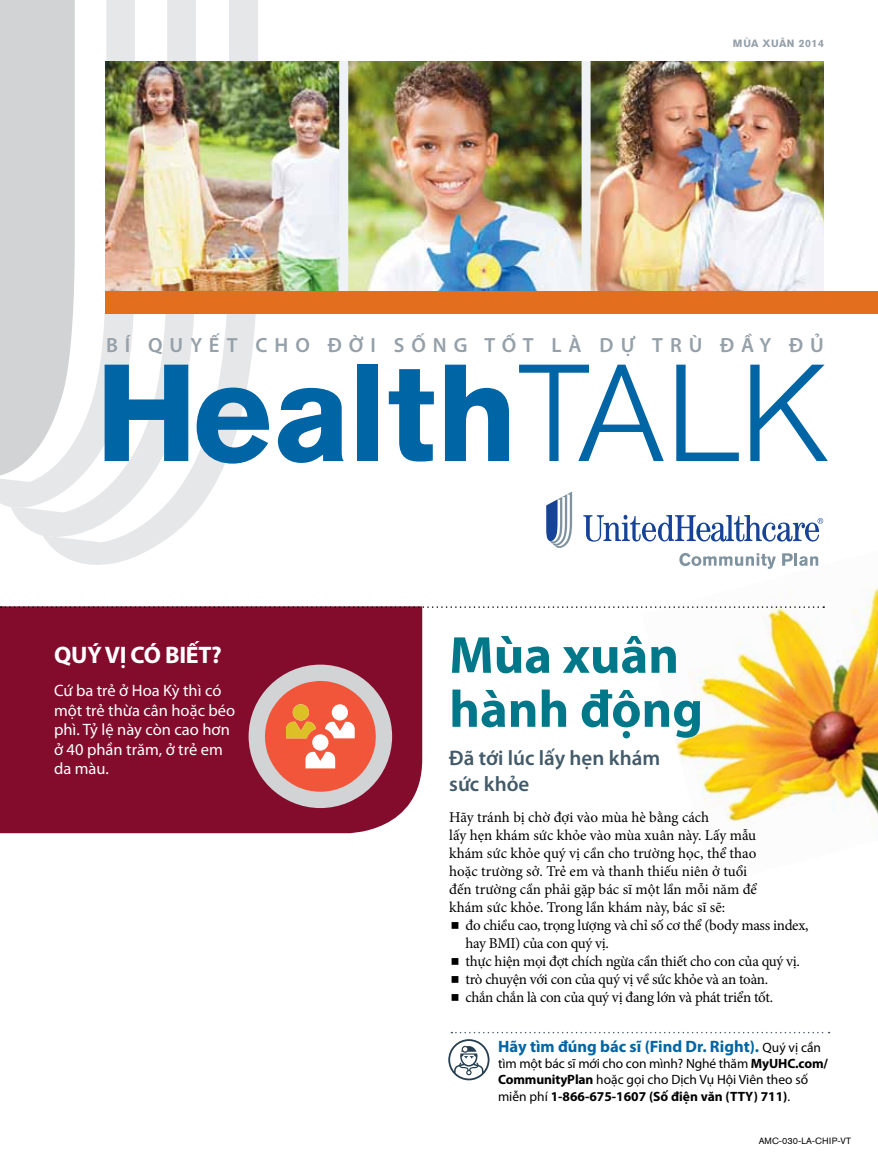
<style>
.page{position:relative;width:878px;height:1161px;background:#fff}
.page>*{position:absolute;margin:0;border:0;box-sizing:border-box;transform-origin:0 0}
.t1{font:700 136.5px "Akzidenz Grotesk BE";color:#0065a4}
.t2{font:700 52.5px/54px "Myriad Pro";color:#00788a}
.t3{font:700 24px "Myriad Pro";letter-spacing:-.01em;color:#fff}
.t4{font:600 21px/25.2px "Myriad Pro";color:#425a69}
.t5{font:600 20.55px "Myriad Pro";letter-spacing:.34em;color:#95a0a9}
.t6{font:16.5px/19.5px "Myriad Pro";color:#fff}
.t7{font:700 16.5px "Myriad Pro";color:#0065a4}
.t8{font:15px/18px "Minion Pro";letter-spacing:-.01em;color:#000}
.t9{font:13.5px/16.5px "Myriad Pro";letter-spacing:-.01em;color:#000}
.t10{font:700 10.5px "Akzidenz Grotesk BE";letter-spacing:.05em;color:#95a0a9}
.t11{font:9px "Akzidenz Grotesk BE";color:#000}
.s1{font-weight:300}
.s2{font-weight:400;font-size:13.5px;color:#000}
.s3{font-weight:700}
</style>
<div class="page">
<div style="left:0;top:606px;width:422px;height:227px;background:#830b2c"></div>
<img style="left:674px;top:556px;width:204px;height:269px">
<div style="left:248px;top:665px;width:144px;height:143px;background:#d1d3d4;border-radius:50%"></div>
<svg style="left:264px;top:681px;width:113px;height:112px"></svg>
<svg style="left:451px;top:1032px;width:378px;height:1px"></svg>
<svg style="left:448px;top:1039px;width:41px;height:41px"></svg>
<div style="left:0;top:0;width:11px;height:507px;background:#d1d3d4"></div>
<svg style="left:11px;top:0;width:32px;height:536px;background:#d5d7d8"></svg>
<svg style="left:43px;top:0;width:215px;height:565px"></svg>
<svg style="left:583px;top:515px;width:240px;height:27px"></svg>
<svg style="left:546px;top:492px;width:26px;height:56px"></svg>
<svg style="left:679px;top:553px;width:96px;height:16px"></svg>
<svg style="left:782px;top:553px;width:36px;height:13px"></svg>
<img style="left:106px;top:61px;width:233px;height:230px">
<img style="left:348px;top:61px;width:233px;height:230px">
<img style="left:590px;top:61px;width:234px;height:230px">
<div style="left:339px;top:61px;width:9px;height:242px;background:#eff2f4"></div>
<div style="left:581px;top:61px;width:9px;height:242px;background:#eff2f4"></div>
<div style="left:106px;top:291px;width:772px;height:23px;background:#e36f1e"></div>
<svg style="left:1px;top:606px;width:823px;height:2px"></svg>
<p class="t10" style="left:732px;top:37px;width:93px">MÙA XUÂN 2014</p>
<h3 class="t5" style="left:106px;top:332px;width:719px">BÍ QUYẾT CHO ĐỜI SỐNG TỐT LÀ DỰ TRÙ ĐẦY ĐỦ</h3>
<h1 class="t1" style="left:95px;top:334px;width:736px">HEALTH<span class="s1">TALK</span></h1>
<h3 class="t3" style="left:54px;top:640px;width:169px">QUÝ VỊ CÓ BIẾT?</h3>
<p class="t6" style="left:54px;top:681px;width:183px">Cứ ba trẻ ở Hoa Kỳ thì có một trẻ thừa cân hoặc béo phì. Tỷ lệ này còn cao hơn ở 40 phần trăm, ở trẻ em da màu.</p>
<h2 class="t2" style="left:449px;top:626px;width:255px">Mùa xuân hành động</h2>
<h3 class="t4" style="left:449px;top:745px;width:212px">Đã tới lúc lấy hẹn khám sức khỏe</h3>
<p class="t8" style="left:449px;top:808px;width:309px">Hãy tránh bị chờ đợi vào mùa hè bằng cách<br>lấy hẹn khám sức khỏe vào mùa xuân này. Lấy mẫu khám sức khỏe quý vị cần cho trường học, thể thao hoặc trường sở. Trẻ em và thanh thiếu niên ở tuổi đến trường cần phải gặp bác sĩ một lần mỗi năm để khám sức khỏe. Trong lần khám này, bác sĩ sẽ:</p>
<p class="t8" style="left:465px;top:916px;width:344px">đo chiều cao, trọng lượng và chỉ số cơ thể (body mass index, hay BMI) của con quý vị.<br>thực hiện mọi đợt chích ngừa cần thiết cho con của quý vị. trò chuyện với con của quý vị về sức khỏe và an toàn.<br>chắn chắn là con của quý vị đang lớn và phát triển tốt.</p>
<p class="t7" style="left:498px;top:1035px;width:324px">Hãy tìm đúng bác sĩ (Find Dr. Right). <span class="s2">Quý vị cần</span></p>
<p class="t9" style="left:498px;top:1055px;width:331px">tìm một bác sĩ mới cho con mình? Nghé thăm <span class="s3">MyUHC.com/<br>CommunityPlan</span> hoặc gọi cho Dịch Vụ Hội Viên theo số miễn phí <span class="s3">1-866-675-1607 (Số điện văn (TTY) 711)</span>.</p>
<p class="t11" style="left:758px;top:1136px;width:94px">AMC-030-LA-CHIP-VT</p>
</div>
